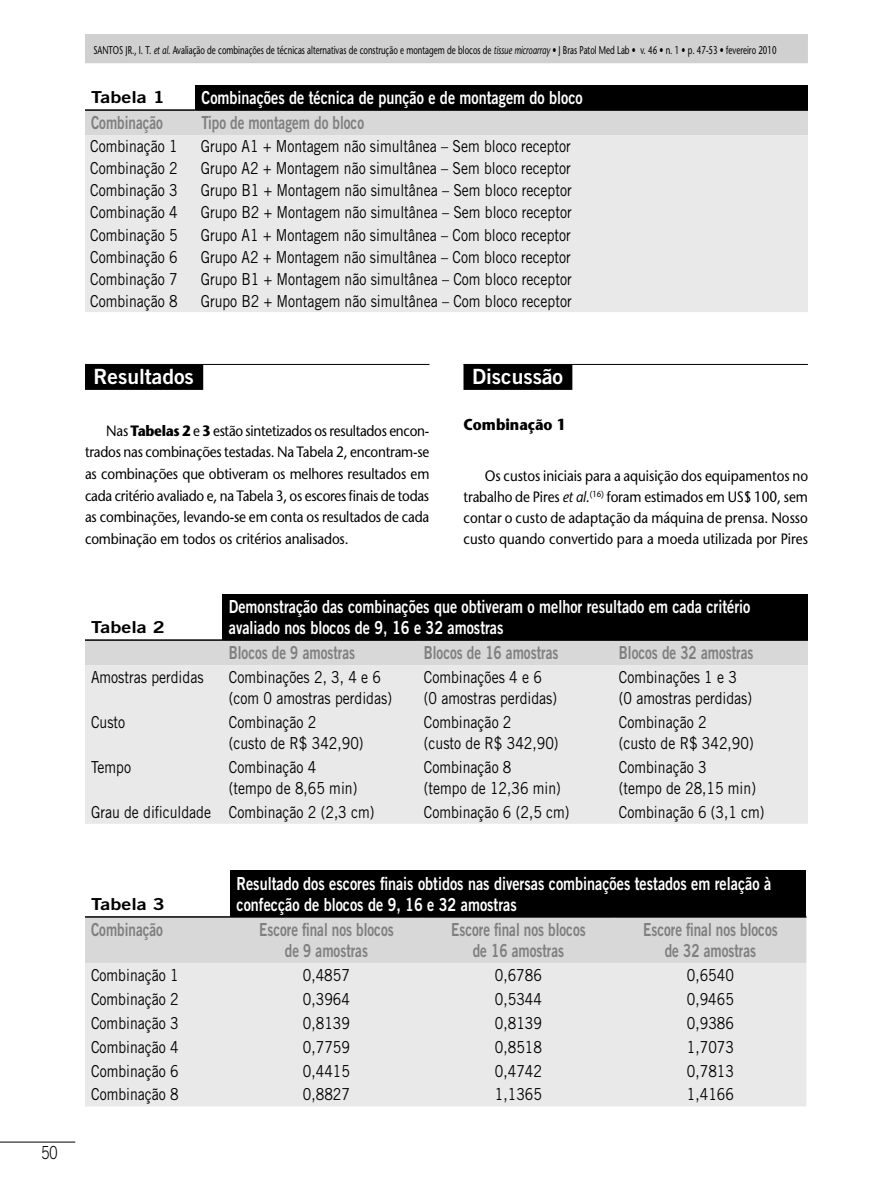
<style>
.page{position:relative;width:893px;height:1191px;background:#fff}
.page>*{position:absolute;margin:0;border:0;box-sizing:border-box;transform-origin:0 0}
.t1{font:21px "Trade Gothic LT Std Bd 2";color:#fff}
.t2{font:18px/21px "Trade Gothic LT Std Bd 2";color:#fff;scale:.8 1}
.t3{font:18px/21px "Trade Gothic LT Std Bd 2";color:#7f7f7f;text-align:center;scale:.75 1}
.t4{font:300 18px "Trade Gothic LT Std";color:#000;scale:.8 1}
.t5{font:16.5px/21px "Trade Gothic LT Std";color:#000;scale:.85 1}
.t6{font:16.5px "Trade Gothic LT Std Bd 2";color:#000;scale:1.2 1}
.t7{font:700 15.75px "Stone Sans Std";color:#000;scale:.9 1}
.t8{font:500 15px/21.8px "Stone Sans Std";letter-spacing:-.005em;color:#000;text-align:justify;scale:.9 1}
.t9{font:500 11.25px "Stone Sans Std";color:#000;scale:.7 1}
.s1{font-style:italic}
.s2{font-weight:700}
</style>
<div class="page">
<div style="left:85px;top:34px;width:723px;height:29px;background:#d0d0d0"></div>
<hr style="left:0;top:1141px;width:75px;height:1px;background:#000">
<div style="left:196px;top:85px;width:612px;height:25px;background:#000"></div>
<div style="left:85px;top:111px;width:723px;height:24px;background:#d8d8d8"></div>
<div style="left:85px;top:135px;width:723px;height:177px;background:#e9e9e9"></div>
<hr style="left:85px;top:109px;width:111px;height:2px;background:#000">
<hr style="left:196px;top:109px;width:612px;height:2px;background:#000">
<div style="left:230px;top:871px;width:576px;height:46px;background:#000"></div>
<div style="left:85px;top:917px;width:721px;height:46px;background:#d8d8d8"></div>
<div style="left:85px;top:963px;width:721px;height:143px;background:#e9e9e9"></div>
<hr style="left:85px;top:916px;width:145px;height:1px;background:#000">
<div style="left:223px;top:594px;width:585px;height:46px;background:#000"></div>
<div style="left:85px;top:641px;width:723px;height:24px;background:#d8d8d8"></div>
<div style="left:85px;top:665px;width:723px;height:159px;background:#e9e9e9"></div>
<hr style="left:85px;top:639px;width:138px;height:2px;background:#000">
<hr style="left:223px;top:639px;width:195px;height:2px;background:#000">
<hr style="left:418px;top:639px;width:195px;height:2px;background:#000">
<hr style="left:613px;top:639px;width:195px;height:2px;background:#000">
<hr style="left:85px;top:364px;width:344px;height:1px;background:#000">
<div style="left:85px;top:364px;width:118px;height:26px;background:#000"></div>
<hr style="left:463px;top:364px;width:345px;height:1px;background:#000">
<div style="left:463px;top:364px;width:109px;height:26px;background:#000"></div>
<p class="t4" style="left:41px;top:1141px;width:22px">50</p>
<p class="t9" style="left:94px;top:44px;width:977px">SANTOS JR., I. T. <span class="s1">et al</span>. Avaliação de combinações de técnicas alternativas de construção e montagem de blocos de <span class="s1">tissue microarray</span> • J Bras Patol Med Lab • v. 46 • n. 1 • p. 47-53 • fevereiro 2010</p>
<p class="t6" style="left:91px;top:87px;width:63px">Tabela 1</p>
<p class="t2" style="left:202px;top:87px;width:478px">Combinações de técnica de punção e de montagem do bloco</p>
<p class="t3" style="left:91px;top:112px;width:98px">Combinação</p>
<p class="t3" style="left:202px;top:112px;width:218px">Tipo de montagem do bloco</p>
<p class="t5" style="left:90px;top:135px;width:105px">Combinação 1</p>
<p class="t5" style="left:201px;top:135px;width:437px">Grupo A1 + Montagem não simultânea – Sem bloco receptor</p>
<p class="t5" style="left:90px;top:158px;width:105px">Combinação 2</p>
<p class="t5" style="left:201px;top:158px;width:437px">Grupo A2 + Montagem não simultânea – Sem bloco receptor</p>
<p class="t5" style="left:90px;top:180px;width:105px">Combinação 3</p>
<p class="t5" style="left:201px;top:180px;width:438px">Grupo B1 + Montagem não simultânea – Sem bloco receptor</p>
<p class="t5" style="left:90px;top:202px;width:105px">Combinação 4</p>
<p class="t5" style="left:201px;top:202px;width:438px">Grupo B2 + Montagem não simultânea – Sem bloco receptor</p>
<p class="t5" style="left:90px;top:224px;width:105px">Combinação 5</p>
<p class="t5" style="left:201px;top:224px;width:437px">Grupo A1 + Montagem não simultânea – Com bloco receptor</p>
<p class="t5" style="left:90px;top:246px;width:105px">Combinação 6</p>
<p class="t5" style="left:201px;top:246px;width:437px">Grupo A2 + Montagem não simultânea – Com bloco receptor</p>
<p class="t5" style="left:90px;top:268px;width:105px">Combinação 7</p>
<p class="t5" style="left:201px;top:268px;width:438px">Grupo B1 + Montagem não simultânea – Com bloco receptor</p>
<p class="t5" style="left:90px;top:290px;width:105px">Combinação 8</p>
<p class="t5" style="left:201px;top:290px;width:438px">Grupo B2 + Montagem não simultânea – Com bloco receptor</p>
<p class="t1" style="left:94px;top:363px;width:102px">Resultados</p>
<p class="t8" style="left:85px;top:419px;width:384px;text-indent:21px">Nas <span class="s2">Tabelas 2</span> e <span class="s2">3</span> estão sintetizados os resultados encon&shy;trados nas combinações testadas. Na Tabela 2, encontram-se as combinações que obtiveram os melhores resultados em cada critério avaliado e, na Tabela 3, os escores finais de todas as combinações, levando-se em conta os resultados de cada combinação em todos os critérios analisados.</p>
<p class="t1" style="left:472px;top:363px;width:92px">Discussão</p>
<p class="t7" style="left:463px;top:415px;width:115px">Combinação 1</p>
<p class="t8" style="left:463px;top:465px;width:384px;line-height:21.1px;text-indent:21px">Os custos iniciais para a aquisição dos equipamentos no trabalho de Pires <span class="s1">et al</span>.<sup>(16)</sup> foram estimados em US$ 100, sem contar o custo de adaptação da máquina de prensa. Nosso custo quando convertido para a moeda utilizada por Pires</p>
<p class="t6" style="left:91px;top:617px;width:63px">Tabela 2</p>
<p class="t2" style="left:229px;top:596px;width:653px">Demonstração das combinações que obtiveram o melhor resultado em cada critério avaliado nos blocos de 9, 16 e 32 amostras</p>
<p class="t3" style="left:229px;top:642px;width:170px">Blocos de 9 amostras</p>
<p class="t3" style="left:424px;top:642px;width:181px">Blocos de 16 amostras</p>
<p class="t3" style="left:619px;top:642px;width:181px">Blocos de 32 amostras</p>
<p class="t5" style="left:91px;top:666px;width:134px">Amostras perdidas</p>
<p class="t5" style="left:229px;top:666px;width:193px">Combinações 2, 3, 4 e 6 (com 0 amostras perdidas)</p>
<p class="t5" style="left:424px;top:666px;width:158px">Combinações 4 e 6 (0 amostras perdidas)</p>
<p class="t5" style="left:619px;top:666px;width:158px">Combinações 1 e 3 (0 amostras perdidas)</p>
<p class="t5" style="left:91px;top:711px;width:42px">Custo</p>
<p class="t5" style="left:229px;top:711px;width:160px">Combinação 2<br>(custo de R$ 342,90)</p>
<p class="t5" style="left:424px;top:711px;width:160px">Combinação 2<br>(custo de R$ 342,90)</p>
<p class="t5" style="left:619px;top:711px;width:160px">Combinação 2<br>(custo de R$ 342,90)</p>
<p class="t5" style="left:91px;top:756px;width:49px">Tempo</p>
<p class="t5" style="left:229px;top:756px;width:153px">Combinação 4 (tempo de 8,65 min)</p>
<p class="t5" style="left:424px;top:756px;width:163px">Combinação 8<br>(tempo de 12,36 min)</p>
<p class="t5" style="left:619px;top:756px;width:163px">Combinação 3<br>(tempo de 28,15 min)</p>
<p class="t5" style="left:91px;top:801px;width:335px">Grau de dificuldade Combinação 2 (2,3 cm)</p>
<p class="t5" style="left:424px;top:801px;width:173px">Combinação 6 (2,5 cm)</p>
<p class="t5" style="left:619px;top:801px;width:173px">Combinação 6 (3,1 cm)</p>
<p class="t6" style="left:91px;top:893px;width:63px">Tabela 3</p>
<p class="t2" style="left:236px;top:872px;width:670px">Resultado dos escores finais obtidos nas diversas combinações testados em relação à confecção de blocos de 9, 16 e 32 amostras</p>
<p class="t3" style="left:91px;top:918px;width:98px">Combinação</p>
<p class="t3" style="left:259px;top:918px;width:181px">Escore final nos blocos de 9 amostras</p>
<p class="t3" style="left:451px;top:918px;width:181px">Escore final nos blocos de 16 amostras</p>
<p class="t3" style="left:643px;top:918px;width:181px">Escore final nos blocos de 32 amostras</p>
<p class="t5" style="left:91px;top:964px;width:105px">Combinação 1</p>
<p class="t5" style="left:303px;top:964px;width:57px">0,4857</p>
<p class="t5" style="left:495px;top:964px;width:57px">0,6786</p>
<p class="t5" style="left:687px;top:964px;width:57px">0,6540</p>
<p class="t5" style="left:91px;top:988px;width:105px">Combinação 2</p>
<p class="t5" style="left:303px;top:988px;width:57px">0,3964</p>
<p class="t5" style="left:495px;top:988px;width:57px">0,5344</p>
<p class="t5" style="left:687px;top:988px;width:57px">0,9465</p>
<p class="t5" style="left:91px;top:1012px;width:105px">Combinação 3</p>
<p class="t5" style="left:303px;top:1012px;width:57px">0,8139</p>
<p class="t5" style="left:495px;top:1012px;width:57px">0,8139</p>
<p class="t5" style="left:687px;top:1012px;width:57px">0,9386</p>
<p class="t5" style="left:91px;top:1036px;width:105px">Combinação 4</p>
<p class="t5" style="left:303px;top:1036px;width:57px">0,7759</p>
<p class="t5" style="left:495px;top:1036px;width:57px">0,8518</p>
<p class="t5" style="left:687px;top:1036px;width:57px">1,7073</p>
<p class="t5" style="left:91px;top:1060px;width:105px">Combinação 6</p>
<p class="t5" style="left:303px;top:1060px;width:57px">0,4415</p>
<p class="t5" style="left:495px;top:1060px;width:57px">0,4742</p>
<p class="t5" style="left:687px;top:1060px;width:57px">0,7813</p>
<p class="t5" style="left:91px;top:1083px;width:105px">Combinação 8</p>
<p class="t5" style="left:303px;top:1083px;width:57px">0,8827</p>
<p class="t5" style="left:495px;top:1083px;width:57px">1,1365</p>
<p class="t5" style="left:687px;top:1083px;width:57px">1,4166</p>
</div>
